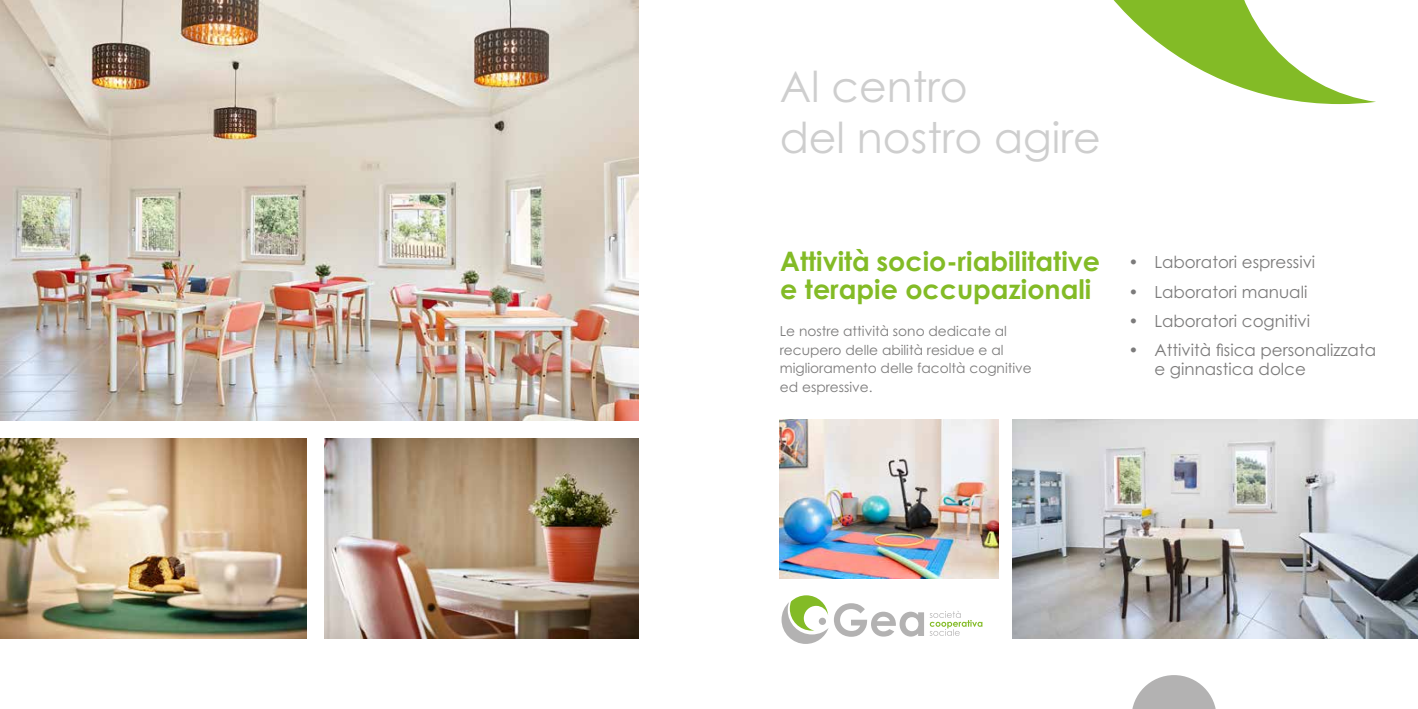
<style>
.page{position:relative;width:1418px;height:709px;background:#fff}
.page>*{position:absolute;margin:0;border:0;box-sizing:border-box;transform-origin:0 0}
.t1{font:42.62px/51px "Century Gothic Std";color:#cecece}
.t2{font:700 26.88px/27px "Century Gothic Std";color:#83bb26}
.t3{font:16.62px/18.8px "Century Gothic Std";color:#7c7b7b}
.t4{font:13.75px/18.8px "Century Gothic Std";color:#7c7b7b}
</style>
<div class="page">
<svg style="left:1132px;top:675px;width:84px;height:34px"></svg>
<svg style="left:1113px;top:0;width:263px;height:104px"></svg>
<svg style="left:781px;top:595px;width:47px;height:49px"></svg>
<div style="left:818px;top:617px;width:8px;height:8px;background:#b3b2b2;border-radius:50%"></div>
<svg style="left:834px;top:603px;width:148px;height:33px"></svg>
<img style="left:779px;top:419px;width:219px;height:160px">
<img style="left:1012px;top:419px;width:405px;height:219px">
<img style="left:324px;top:438px;width:314px;height:200px">
<img style="left:0;top:0;width:638px;height:420px">
<img style="left:0;top:438px;width:306px;height:200px">
<h1 class="t1" style="left:779px;top:61px;width:322px">Al centro<br>del nostro agire</h1>
<h2 class="t2" style="left:780px;top:248px;width:321px">Attività socio-riabilitative e terapie occupazionali</h2>
<p class="t4" style="left:780px;top:321px;width:253px">Le nostre attività sono dedicate al recupero delle abilità residue e al miglioramento delle facoltà cognitive ed espressive.</p>
<p class="t3" style="left:1128px;top:253px;width:188px">• Laboratori espressivi</p>
<p class="t3" style="left:1128px;top:282px;width:180px">• Laboratori manuali</p>
<p class="t3" style="left:1128px;top:311px;width:183px">• Laboratori cognitivi</p>
<p class="t3" style="left:1154px;top:341px;width:223px;text-indent:-26px">• Attività fisica personalizzata e ginnastica dolce</p>
</div>
